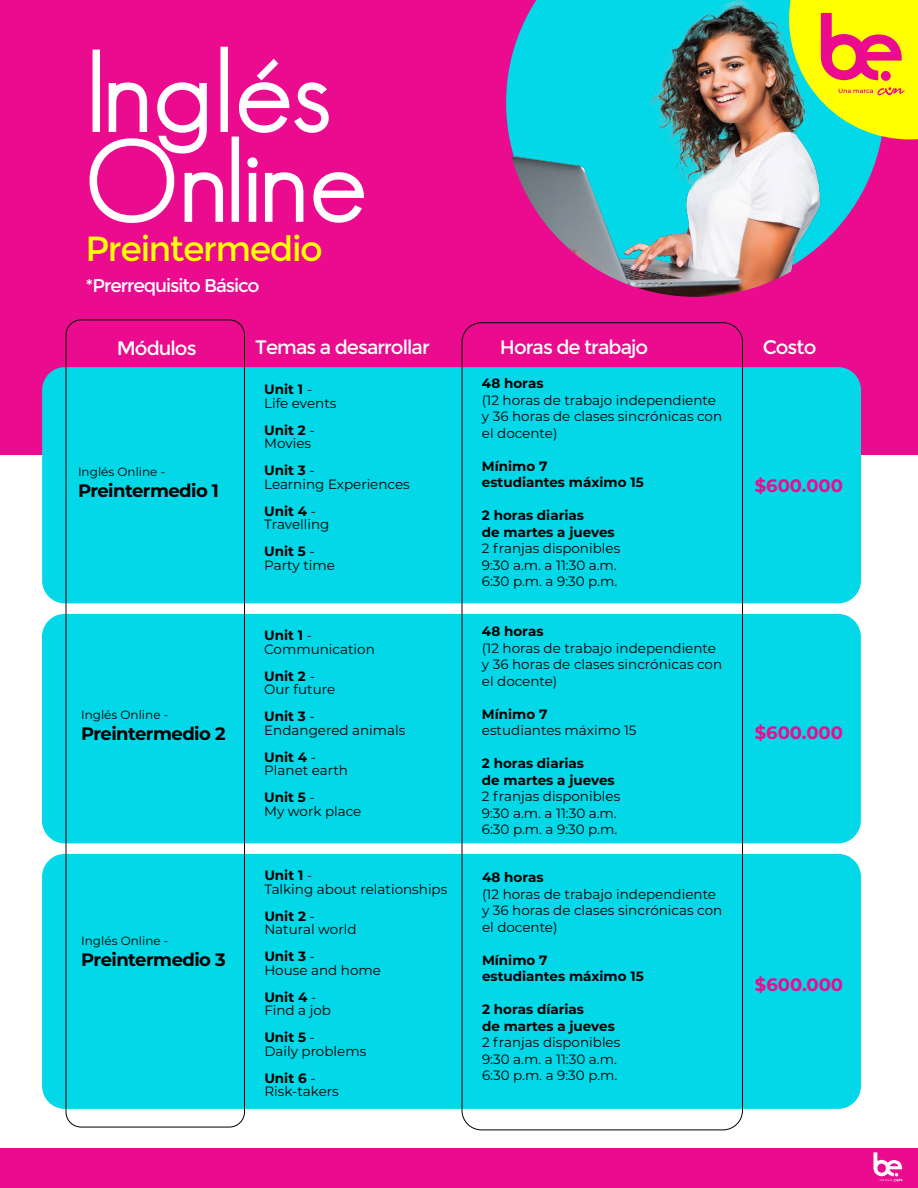
<style>
.page{position:relative;width:918px;height:1188px;background:#fff}
.page>*{position:absolute;margin:0;border:0;box-sizing:border-box;transform-origin:0 0}
.t1{font:300 111.15px/89.8px "Geosans";letter-spacing:.015em;color:#fff}
.t2{font:34.95px "Montserrat";letter-spacing:-.04em;color:#ff0}
.t3{font:19.5px "Montserrat";letter-spacing:-.05em;color:#fff}
.t4{font:18.45px "Montserrat";letter-spacing:-.055em;color:#fff}
.t5{font:700 18px "Montserrat";letter-spacing:-.03em;color:#000}
.t6{font:700 18px "Montserrat";color:#eb0b8f}
.t7{font:13.5px/13.5px "Montserrat";color:#000}
.t8{font:700 13.5px/16.5px "Montserrat";color:#000}
.t9{font:12px "Montserrat";color:#000}
.s1{font-weight:700}
</style>
<div class="page">
<div style="left:0;top:0;width:918px;height:455px;background:#eb0b8f"></div>
<div style="left:42px;top:367px;width:819px;height:236px;background:#03d8e8;border-radius:23px"></div>
<div style="left:42px;top:614px;width:819px;height:229px;background:#03d8e8;border-radius:23px"></div>
<div style="left:42px;top:854px;width:819px;height:255px;background:#03d8e8;border-radius:23px"></div>
<div style="left:93px;top:50px;width:7px;height:82px;border:3px solid #fff"></div>
<div style="left:220px;top:47px;width:8px;height:85px;border:3px solid #fff"></div>
<svg style="left:238px;top:58px;width:91px;height:75px"></svg>
<svg style="left:89px;top:81px;width:136px;height:142px"></svg>
<div style="left:232px;top:137px;width:7px;height:85px;border:3px solid #fff"></div>
<svg style="left:247px;top:157px;width:57px;height:65px"></svg>
<svg style="left:313px;top:172px;width:51px;height:51px"></svg>
<svg style="left:887px;top:0;width:31px;height:139px;background:#fdea0b"></svg>
<img style="left:506px;top:0;width:381px;height:297px">
<div style="left:66px;top:320px;width:179px;height:807px;border:1px solid #000;border-radius:15px"></div>
<div style="left:0;top:1148px;width:918px;height:40px;background:#eb0b8f"></div>
<svg style="left:873px;top:1152px;width:30px;height:30px"></svg>
<h1 class="t1" style="left:85px;top:47px;width:282px">Inglés<br>Online</h1>
<h2 class="t2" style="left:85px;top:229px;width:239px">Preintermedio</h2>
<h3 class="t4" style="left:85px;top:275px;width:176px">*Prerrequisito Básico</h3>
<h3 class="t3" style="left:117px;top:337px;width:81px">Módulos</h3>
<h3 class="t3" style="left:255px;top:336px;width:176px">Temas a desarrollar</h3>
<h3 class="t3" style="left:500px;top:336px;width:150px">Horas de trabajo</h3>
<h3 class="t3" style="left:763px;top:336px;width:55px">Costo</h3>
<p class="t9" style="left:78px;top:463px;width:89px">Inglés Online -</p>
<h3 class="t5" style="left:78px;top:477px;width:142px">Preintermedio 1</h3>
<p class="t9" style="left:81px;top:706px;width:89px">Inglés Online -</p>
<h3 class="t5" style="left:81px;top:720px;width:146px">Preintermedio 2</h3>
<p class="t9" style="left:81px;top:933px;width:89px">Inglés Online -</p>
<h3 class="t5" style="left:81px;top:947px;width:146px">Preintermedio 3</h3>
<p class="t7" style="left:264px;top:382px;width:74px"><span class="s1">Unit 1</span> -<br>Life events</p>
<p class="t7" style="left:264px;top:423px;width:52px"><span class="s1">Unit 2</span> -<br>Movies</p>
<p class="t7" style="left:264px;top:463px;width:147px"><span class="s1">Unit 3</span> -<br>Learning Experiences</p>
<p class="t7" style="left:264px;top:504px;width:67px"><span class="s1">Unit 4</span> -<br>Travelling</p>
<p class="t7" style="left:264px;top:544px;width:72px"><span class="s1">Unit 5</span> -<br>Party time</p>
<p class="t7" style="left:264px;top:628px;width:112px"><span class="s1">Unit 1</span> -<br>Communication</p>
<p class="t7" style="left:264px;top:669px;width:72px"><span class="s1">Unit 2</span> -<br>Our future</p>
<p class="t7" style="left:264px;top:709px;width:143px"><span class="s1">Unit 3</span> -<br>Endangered animals</p>
<p class="t7" style="left:264px;top:750px;width:85px"><span class="s1">Unit 4</span> -<br>Planet earth</p>
<p class="t7" style="left:264px;top:790px;width:99px"><span class="s1">Unit 5</span> -<br>My work place</p>
<p class="t7" style="left:264px;top:868px;width:185px"><span class="s1">Unit 1</span> -<br>Talking about relationships</p>
<p class="t7" style="left:264px;top:909px;width:94px"><span class="s1">Unit 2</span> -<br>Natural world</p>
<p class="t7" style="left:264px;top:949px;width:118px"><span class="s1">Unit 3</span> -<br>House and home</p>
<p class="t7" style="left:264px;top:990px;width:68px"><span class="s1">Unit 4</span> -<br>Find a job</p>
<p class="t7" style="left:264px;top:1030px;width:103px"><span class="s1">Unit 5</span> -<br>Daily problems</p>
<p class="t7" style="left:264px;top:1071px;width:76px"><span class="s1">Unit 6</span> -<br>Risk-takers</p>
<p class="t8" style="left:482px;top:375px;width:63px">48 horas</p>
<p class="t7" style="left:482px;top:391px;width:242px;line-height:16.5px">(12 horas de trabajo independiente y 36 horas de clases sincrónicas con el docente)</p>
<p class="t8" style="left:482px;top:457px;width:163px">Mínimo 7<br>estudiantes máximo 15</p>
<p class="t8" style="left:482px;top:507px;width:134px">2 horas diarias<br>de martes a jueves</p>
<p class="t7" style="left:482px;top:540px;width:140px;line-height:16.5px">2 franjas disponibles<br>9:30 a.m. a 11:30 a.m.<br>6:30 p.m. a 9:30 p.m.</p>
<p class="t8" style="left:482px;top:623px;width:63px">48 horas</p>
<p class="t7" style="left:482px;top:639px;width:242px;line-height:16.5px">(12 horas de trabajo independiente y 36 horas de clases sincrónicas con el docente)</p>
<p class="t8" style="left:482px;top:705px;width:67px">Mínimo 7</p>
<p class="t7" style="left:482px;top:723px;width:156px">estudiantes máximo 15</p>
<p class="t8" style="left:482px;top:755px;width:134px">2 horas diarias<br>de martes a jueves</p>
<p class="t7" style="left:482px;top:788px;width:140px;line-height:16.5px">2 franjas disponibles<br>9:30 a.m. a 11:30 a.m.<br>6:30 p.m. a 9:30 p.m.</p>
<p class="t8" style="left:482px;top:869px;width:63px">48 horas</p>
<p class="t7" style="left:482px;top:885px;width:242px;line-height:16.5px">(12 horas de trabajo independiente y 36 horas de clases sincrónicas con el docente)</p>
<p class="t8" style="left:482px;top:951px;width:163px">Mínimo 7<br>estudiantes máximo 15</p>
<p class="t8" style="left:482px;top:1001px;width:134px">2 horas díarias<br>de martes a jueves</p>
<p class="t7" style="left:482px;top:1034px;width:140px;line-height:16.5px">2 franjas disponibles<br>9:30 a.m. a 11:30 a.m.<br>6:30 p.m. a 9:30 p.m.</p>
<h3 class="t6" style="left:755px;top:473px;width:90px">$600.000</h3>
<h3 class="t6" style="left:755px;top:720px;width:90px">$600.000</h3>
<h3 class="t6" style="left:755px;top:971px;width:90px">$600.000</h3>
</div>
